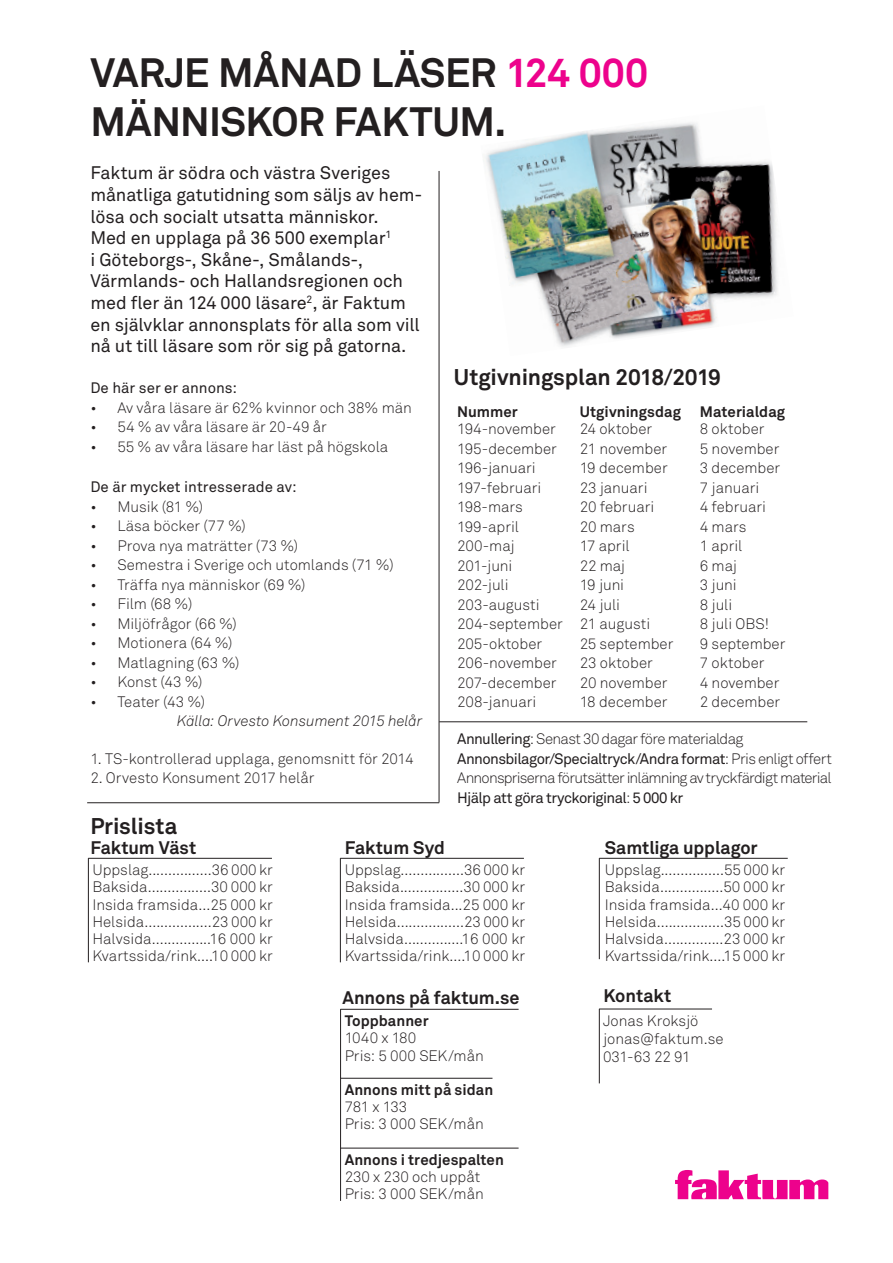
<style>
.page{position:relative;width:893px;height:1263px;background:#fff}
.page>*{position:absolute;margin:0;border:0;box-sizing:border-box;transform-origin:0 0}
.t1{font:700 40.5px/48.6px "Akkurat";letter-spacing:-.01em;color:#231f20}
.t2{font:700 22.5px "Akkurat";letter-spacing:-.005em;color:#231f20}
.t3{font:18px/21.6px "Akkurat";letter-spacing:-.005em;color:#231f20}
.t4{font:700 18px "Akkurat";letter-spacing:-.005em;color:#231f20}
.t5{font:300 15px/19.5px "Akkurat";color:#231f20}
.t6{font:300 15px/19.5px "Akkurat";letter-spacing:-.05em;color:#231f20}
.t7{font:700 15px "Akkurat";letter-spacing:.005em;color:#231f20}
.t8{font:15px "Akkurat";letter-spacing:.005em;color:#231f20}
.t9{font:italic 300 15px "Akkurat";letter-spacing:-.005em;color:#231f20}
.s1{color:#ed028c}
.s2{font-weight:400}
</style>
<div class="page">
<hr style="left:439px;top:171px;width:1px;height:631px;background:#231f20">
<hr style="left:439px;top:721px;width:368px;height:1px;background:#231f20">
<hr style="left:87px;top:802px;width:352px;height:1px;background:#231f20">
<hr style="left:599px;top:1009px;width:1px;height:74px;background:#231f20">
<hr style="left:599px;top:1009px;width:113px;height:1px;background:#231f20">
<hr style="left:88px;top:858px;width:1px;height:104px;background:#231f20">
<hr style="left:88px;top:858px;width:184px;height:1px;background:#231f20">
<hr style="left:340px;top:1009px;width:1px;height:69px;background:#231f20">
<hr style="left:340px;top:1078px;width:1px;height:70px;background:#231f20">
<hr style="left:340px;top:1148px;width:1px;height:53px;background:#231f20">
<hr style="left:340px;top:1009px;width:179px;height:1px;background:#231f20">
<hr style="left:340px;top:1078px;width:152px;height:1px;background:#231f20">
<hr style="left:340px;top:1148px;width:179px;height:1px;background:#231f20">
<hr style="left:340px;top:858px;width:1px;height:104px;background:#231f20">
<hr style="left:340px;top:858px;width:184px;height:1px;background:#231f20">
<hr style="left:599px;top:858px;width:1px;height:101px;background:#231f20">
<hr style="left:599px;top:858px;width:189px;height:1px;background:#231f20">
<img style="left:485px;top:122px;width:293px;height:225px">
<svg style="left:675px;top:1170px;width:153px;height:29px"></svg>
<h1 class="t1" style="left:90px;top:49px;width:559px">VARJE MÅNAD LÄSER <span class="s1">124 000<br></span>MÄNNISKOR FAKTUM.</h1>
<p class="t3" style="left:90px;top:163px;width:333px">Faktum är södra och västra Sveriges månatliga gatutidning som säljs av hem&shy;lösa och socialt utsatta människor.<br>Med en upplaga på 36 500 exemplar<sup>1<br></sup>i Göteborgs-, Skåne-, Smålands-, Värmlands- och Hallandsregionen och med fler än 124 000 läsare<sup>2</sup>, är Faktum en självklar annonsplats för alla som vill nå ut till läsare som rör sig på gatorna.</p>
<p class="t8" style="left:90px;top:379px;width:148px">De här ser er annons:</p>
<p class="t5" style="left:90px;top:398px;width:323px">• Av våra läsare är 62% kvinnor och 38% män</p>
<p class="t5" style="left:90px;top:418px;width:238px">• 54 % av våra läsare är 20-49 år</p>
<p class="t5" style="left:90px;top:437px;width:299px">• 55 % av våra läsare har läst på högskola</p>
<p class="t8" style="left:90px;top:478px;width:208px">De är mycket intresserade av:</p>
<p class="t5" style="left:90px;top:497px;width:114px">• Musik (81 %)</p>
<p class="t5" style="left:90px;top:517px;width:157px">• Läsa böcker (77 %)</p>
<p class="t5" style="left:90px;top:536px;width:209px">• Prova nya maträtter (73 %)</p>
<p class="t5" style="left:90px;top:556px;width:305px">• Semestra i Sverige och utomlands (71 %)</p>
<p class="t5" style="left:90px;top:575px;width:217px">• Träffa nya människor (69 %)</p>
<p class="t5" style="left:90px;top:595px;width:104px">• Film (68 %)</p>
<p class="t5" style="left:90px;top:614px;width:148px">• Miljöfrågor (66 %)</p>
<p class="t5" style="left:90px;top:634px;width:144px">• Motionera (64 %)</p>
<p class="t5" style="left:90px;top:653px;width:151px">• Matlagning (63 %)</p>
<p class="t5" style="left:90px;top:673px;width:114px">• Konst (43 %)</p>
<p class="t5" style="left:90px;top:692px;width:116px">• Teater (43 %)</p>
<p class="t9" style="left:177px;top:712px;width:247px">Källa: Orvesto Konsument 2015 helår</p>
<p class="t5" style="left:90px;top:749px;width:325px">1. TS-kontrollerad upplaga, genomsnitt för 2014</p>
<p class="t5" style="left:90px;top:769px;width:226px">2. Orvesto Konsument 2017 helår</p>
<h2 class="t2" style="left:454px;top:363px;width:269px">Utgivningsplan 2018/2019</h2>
<p class="t7" style="left:580px;top:402px;width:103px">Utgivningsdag</p>
<p class="t7" style="left:700px;top:402px;width:87px">Materialdag</p>
<p class="t7" style="left:457px;top:402px;width:62px">Nummer</p>
<p class="t5" style="left:457px;top:420px;width:107px">194-november<br>195-december<br>196-januari<br>197-februari<br>198-mars<br>199-april<br>200-maj<br>201-juni<br>202-juli<br>203-augusti<br>204-september<br>205-oktober<br>206-november<br>207-december<br>208-januari</p>
<p class="t5" style="left:580px;top:420px;width:95px">24 oktober<br>21 november<br>19 december<br>23 januari<br>20 februari<br>20 mars<br>17 april<br>22 maj<br>19 juni<br>24 juli<br>21 augusti<br>25 september<br>23 oktober<br>20 november<br>18 december</p>
<p class="t5" style="left:700px;top:420px;width:87px">8 oktober<br>5 november<br>3 december<br>7 januari<br>4 februari<br>4 mars<br>1 april<br>6 maj<br>3 juni<br>8 juli<br>8 juli OBS!<br>9 september<br>7 oktober<br>4 november<br>2 december</p>
<p class="t6" style="left:457px;top:730px;width:376px"><span class="s2">Annullering</span>: Senast 30 dagar före materialdag <span class="s2">Annonsbilagor/Specialtryck/Andra format</span>: Pris enligt offert Annonspriserna förutsätter inlämning av tryckfärdigt material <span class="s2">Hjälp att göra tryckoriginal</span>: <span class="s2">5 000 kr</span></p>
<h2 class="t2" style="left:90px;top:812px;width:89px">Prislista</h2>
<p class="t4" style="left:90px;top:837px;width:107px">Faktum Väst</p>
<p class="t5" style="left:92px;top:861px;width:182px;line-height:17.2px;text-align:justify">Uppslag................36 000 kr Baksida................30 000 kr Insida framsida...25 000 kr Helsida.................23 000 kr Halvsida...............16 000 kr Kvartssida/rink....10 000 kr</p>
<p class="t4" style="left:345px;top:837px;width:102px">Faktum Syd</p>
<p class="t4" style="left:605px;top:837px;width:154px">Samtliga upplagor</p>
<p class="t5" style="left:345px;top:861px;width:182px;line-height:17.2px;text-align:justify">Uppslag................36 000 kr Baksida................30 000 kr Insida framsida...25 000 kr Helsida.................23 000 kr Halvsida...............16 000 kr Kvartssida/rink....10 000 kr</p>
<p class="t5" style="left:605px;top:861px;width:182px;line-height:17.2px;text-align:justify">Uppslag................55 000 kr Baksida................50 000 kr Insida framsida...40 000 kr Helsida.................35 000 kr Halvsida...............23 000 kr Kvartssida/rink....15 000 kr</p>
<p class="t4" style="left:343px;top:986px;width:178px">Annons på faktum.se</p>
<p class="t7" style="left:345px;top:1011px;width:85px">Toppbanner</p>
<p class="t5" style="left:345px;top:1030px;width:141px;line-height:17.2px">1040 x 180<br>Pris: 5 000 SEK/mån</p>
<p class="t7" style="left:345px;top:1080px;width:150px">Annons mitt på sidan</p>
<p class="t5" style="left:345px;top:1099px;width:141px;line-height:17.2px">781 x 133<br>Pris: 3 000 SEK/mån</p>
<p class="t7" style="left:345px;top:1150px;width:161px">Annons i tredjespalten</p>
<p class="t5" style="left:345px;top:1168px;width:141px;line-height:17.2px">230 x 230 och uppåt<br>Pris: 3 000 SEK/mån</p>
<p class="t4" style="left:603px;top:985px;width:70px">Kontakt</p>
<p class="t5" style="left:603px;top:1012px;width:122px;line-height:18px">Jonas Kroksjö jonas@faktum.se<br>031-63 22 91</p>
</div>
